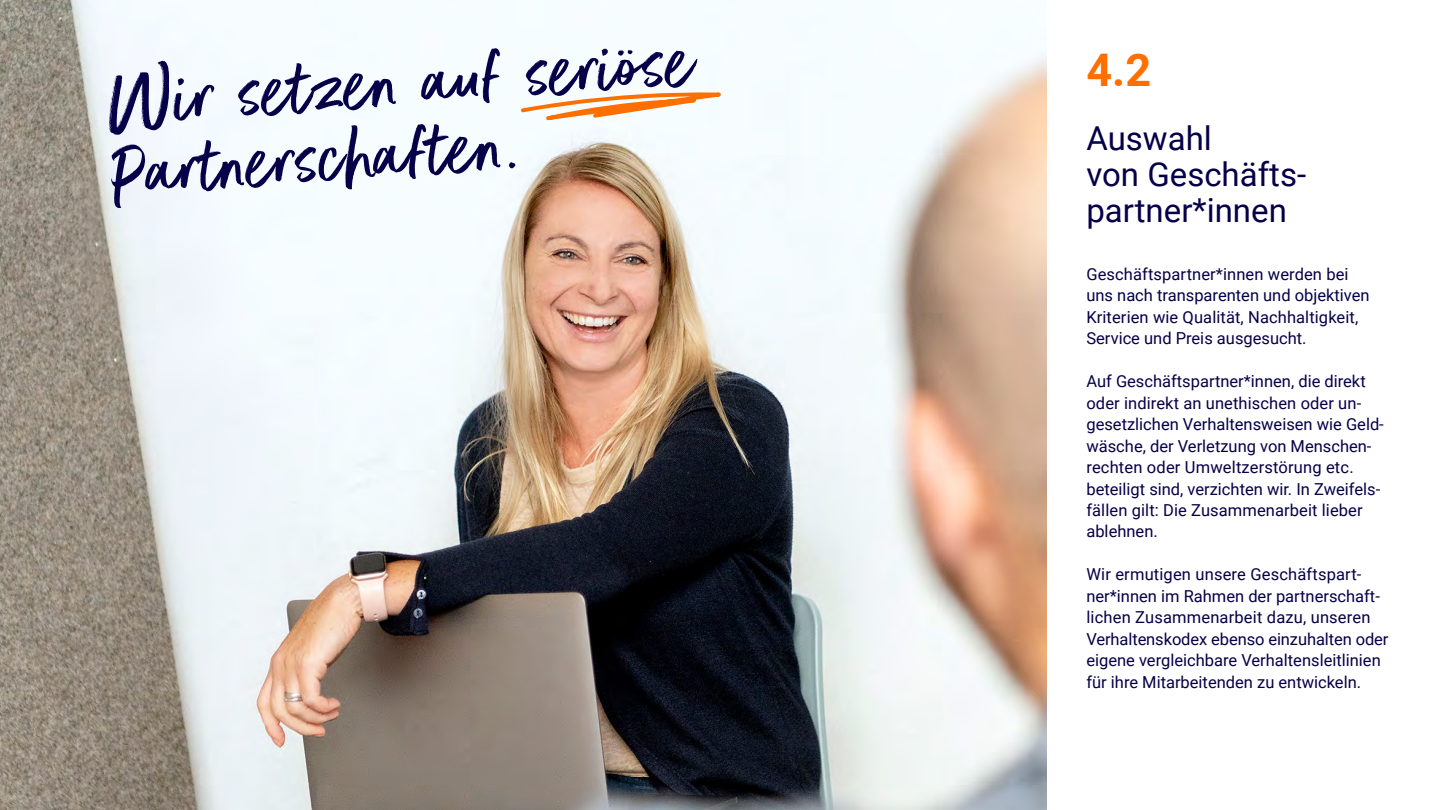
<style>
.page{position:relative;width:1440px;height:810px;background:#fff}
.page>*{position:absolute;margin:0;border:0;box-sizing:border-box;transform-origin:0 0}
.t1{font:88.5px/70.5px "Better Times";color:#050048}
.t2{font:700 45px "Roboto";color:#ff6f00}
.t3{font:33px/36.3px "Roboto";color:#050048}
.t4{font:16.5px/21.5px "Roboto";color:#050048}
</style>
<div class="page">
<img style="left:0;top:0;width:1046px;height:810px">
<svg style="left:521px;top:92px;width:201px;height:28px"></svg>
<h1 class="t1" style="left:105px;top:72px;width:590px;rotate:-4deg">Wir setzen auf seriöse<br>Partnerschaften.</h1>
<h2 class="t2" style="left:1086px;top:38px;width:66px">4.2</h2>
<h3 class="t3" style="left:1086px;top:119px;width:221px">Auswahl<br>von Geschäfts&shy;partner*innen</h3>
<p class="t4" style="left:1086px;top:263px;width:285px">Geschäftspartner*innen werden bei uns nach transparenten und objektiven Kriterien wie Qualität, Nachhaltigkeit, Service und Preis ausgesucht.</p>
<p class="t4" style="left:1086px;top:370px;width:299px">Auf Geschäftspartner*innen, die direkt oder indirekt an unethischen oder un&shy;gesetzlichen Verhaltensweisen wie Geld&shy;wäsche, der Verletzung von Menschen&shy;rechten oder Umweltzerstörung etc. beteiligt sind, verzichten wir. In Zweifels&shy;fällen gilt: Die Zusammenarbeit lieber ablehnen.</p>
<p class="t4" style="left:1086px;top:563px;width:304px">Wir ermutigen unsere Geschäftspart&shy;ner*innen im Rahmen der partnerschaft&shy;lichen Zusammenarbeit dazu, unseren Verhaltenskodex ebenso einzuhalten oder eigene vergleichbare Verhaltensleitlinien für ihre Mitarbeitenden zu entwickeln.</p>
</div>
